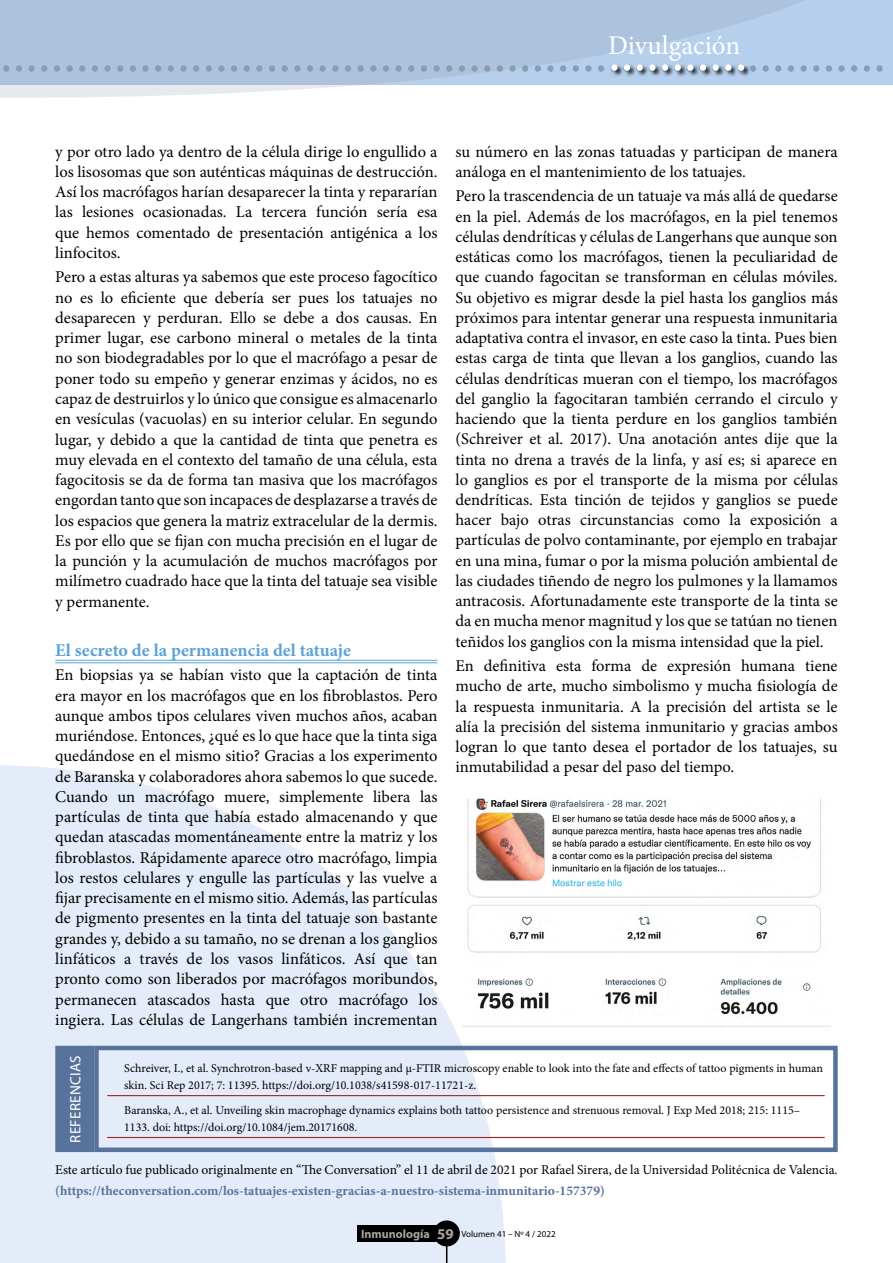
<style>
.page{position:relative;width:893px;height:1263px;background:#fff}
.page>*{position:absolute;margin:0;border:0;box-sizing:border-box;transform-origin:0 0}
.t1{font:55.5px "Minion Pro";color:#8a9eb3}
.t2{font:27px "Minion Pro";color:#fff}
.t3{font:700 18px "Minion Pro";color:#5aa2d7}
.t4{font:16.5px/20.2px "Minion Pro";color:#000;text-align:justify}
.t5{font:15px "Myriad Pro";letter-spacing:.02em;color:#fff}
.t6{font:13.5px "Minion Pro";color:#000}
.t7{font:700 13.5px "Minion Pro";color:#58739b}
.t8{font:12px/16.6px "Minion Pro";color:#000}
.t9{font:9px "Myriad Pro";color:#000}
.s1{color:#fff}
.s2{font-weight:700;font-size:12px;color:#a7a4a2}
.s3{font-weight:700;font-size:15px;color:#a7a4a2}
</style>
<div class="page">
<svg style="left:0;top:765px;width:506px;height:498px;fill:#e3ecf8"></svg>
<div style="left:357px;top:1225px;width:81px;height:17px;background:#000"></div>
<div style="left:433px;top:1220px;width:27px;height:26px;background:#000;border-radius:50%"></div>
<svg style="left:446px;top:1246px;width:1px;height:17px"></svg>
<div style="left:0;top:0;width:893px;height:85px;background:#b6cfec"></div>
<svg style="left:0;top:0;width:804px;height:98px;fill:#adc3dd"></svg>
<div style="left:612px;top:64px;width:139px;height:13px;background:#000;opacity:.82"></div>
<hr style="left:55px;top:660px;width:382px;height:1px;background:#5aa2d7">
<hr style="left:55px;top:662px;width:382px;height:1px;background:#5aa2d7">
<hr style="left:107px;top:1095px;width:718px;height:1px;background:#a62422">
<hr style="left:107px;top:1137px;width:718px;height:1px;background:#a62422">
<div style="left:94px;top:1046px;width:744px;height:106px;border:4px solid #58739b"></div>
<div style="left:58px;top:1048px;width:34px;height:102px;background:#58739b"></div>
<div style="left:55px;top:1046px;width:39px;height:106px;border:4px solid #58739b"></div>
<img style="left:463px;top:794px;width:367px;height:238px">
<h2 class="t2" style="left:608px;top:27px;width:134px">Divulgación</h2>
<h1 class="t1" style="left:0;top:16px;width:887px">................................................<span class="s1">...........</span>...........</h1>
<p class="t4" style="left:55px;top:141px;width:384px">y por otro lado ya dentro de la célula dirige lo engullido a los lisosomas que son auténticas máquinas de destrucción.<br>Así los macrófagos harían desaparecer la tinta y repararían las lesiones ocasionadas. La tercera función sería esa que hemos comentado de presentación antigénica a los linfocitos.</p>
<p class="t4" style="left:55px;top:267px;width:384px">Pero a estas alturas ya sabemos que este proceso fagocítico no es lo eficiente que debería ser pues los tatuajes no desaparecen y perduran. Ello se debe a dos causas. En primer lugar, ese carbono mineral o metales de la tinta no son biodegradables por lo que el macrófago a pesar de poner todo su empeño y generar enzimas y ácidos, no es capaz de destruirlos y lo único que consigue es almacenarlo en vesículas (vacuolas) en su interior celular. En segundo lugar, y debido a que la cantidad de tinta que penetra es muy elevada en el contexto del tamaño de una célula, esta fagocitosis se da de forma tan masiva que los macrófagos engordan tanto que son incapaces de desplazarse a través de los espacios que genera la matriz extracelular de la dermis.<br>Es por ello que se fijan con mucha precisión en el lugar de la punción y la acumulación de muchos macrófagos por milímetro cuadrado hace que la tinta del tatuaje sea visible y permanente.</p>
<p class="t3" style="left:55px;top:637px;width:297px">El secreto de la permanencia del tatuaje</p>
<p class="t4" style="left:55px;top:665px;width:384px">En biopsias ya se habían visto que la captación de tinta era mayor en los macrófagos que en los fibroblastos. Pero aunque ambos tipos celulares viven muchos años, acaban muriéndose. Entonces, ¿qué es lo que hace que la tinta siga quedándose en el mismo sitio? Gracias a los experimento de Baranska y colaboradores ahora sabemos lo que sucede.<br>Cuando un macrófago muere, simplemente libera las partículas de tinta que había estado almacenando y que quedan atascadas momentáneamente entre la matriz y los fibroblastos. Rápidamente aparece otro macrófago, limpia los restos celulares y engulle las partículas y las vuelve a fijar precisamente en el mismo sitio. Además, las partículas de pigmento presentes en la tinta del tatuaje son bastante grandes y, debido a su tamaño, no se drenan a los ganglios linfáticos a través de los vasos linfáticos. Así que tan pronto como son liberados por macrófagos moribundos, permanecen atascados hasta que otro macrófago los ingiera. Las células de Langerhans también incrementan</p>
<p class="t4" style="left:455px;top:141px;width:384px">su número en las zonas tatuadas y participan de manera análoga en el mantenimiento de los tatuajes.</p>
<p class="t4" style="left:455px;top:186px;width:384px">Pero la trascendencia de un tatuaje va más allá de quedarse en la piel. Además de los macrófagos, en la piel tenemos células dendríticas y células de Langerhans que aunque son estáticas como los macrófagos, tienen la peculiaridad de que cuando fagocitan se transforman en células móviles.<br>Su objetivo es migrar desde la piel hasta los ganglios más próximos para intentar generar una respuesta inmunitaria adaptativa contra el invasor, en este caso la tinta. Pues bien estas carga de tinta que llevan a los ganglios, cuando las células dendríticas mueran con el tiempo, los macrófagos del ganglio la fagocitaran también cerrando el circulo y haciendo que la tienta perdure en los ganglios también (Schreiver et al. 2017). Una anotación antes dije que la tinta no drena a través de la linfa, y así es; si aparece en lo ganglios es por el transporte de la misma por células dendríticas. Esta tinción de tejidos y ganglios se puede hacer bajo otras circunstancias como la exposición a partículas de polvo contaminante, por ejemplo en trabajar en una mina, fumar o por la misma polución ambiental de las ciudades tiñendo de negro los pulmones y la llamamos antracosis. Afortunadamente este transporte de la tinta se da en mucha menor magnitud y los que se tatúan no tienen teñidos los ganglios con la misma intensidad que la piel.</p>
<p class="t4" style="left:455px;top:656px;width:384px">En definitiva esta forma de expresión humana tiene mucho de arte, mucho simbolismo y mucha fisiología de la respuesta inmunitaria. A la precisión del artista se le alía la precisión del sistema inmunitario y gracias ambos logran lo que tanto desea el portador de los tatuajes, su inmutabilidad a pesar del paso del tiempo.</p>
<p class="t5" style="left:66px;top:1142px;width:89px;rotate:-90deg">REFERENCIAS</p>
<p class="t6" style="left:55px;top:1161px;width:784px">Este artículo fue publicado originalmente en “The Conversation” el 11 de abril de 2021 por Rafael Sirera, de la Universidad Politécnica de Valencia.</p>
<p class="t7" style="left:55px;top:1181px;width:551px">(https://theconversation.com/los-tatuajes-existen-gracias-a-nuestro-sistema-inmunitario-157379)</p>
<p class="t8" style="left:124px;top:1060px;width:700px">Schreiver, I., et al. Synchrotron-based ν-XRF mapping and μ-FTIR microscopy enable to look into the fate and effects of tattoo pigments in human skin. Sci Rep 2017; 7: 11395. https://doi.org/10.1038/s41598-017-11721-z.</p>
<p class="t8" style="left:124px;top:1102px;width:677px">Baranska, A., et al. Unveiling skin macrophage dynamics explains both tattoo persistence and strenuous removal. J Exp Med 2018; 215: 1115–<br>1133. doi: https://doi.org/10.1084/jem.20171608.</p>
<p class="t9" style="left:361px;top:1228px;width:196px"><span class="s2">Inmunología</span> <span class="s3">59</span> Volumen 41 – Nº 4 / 2022</p>
</div>
